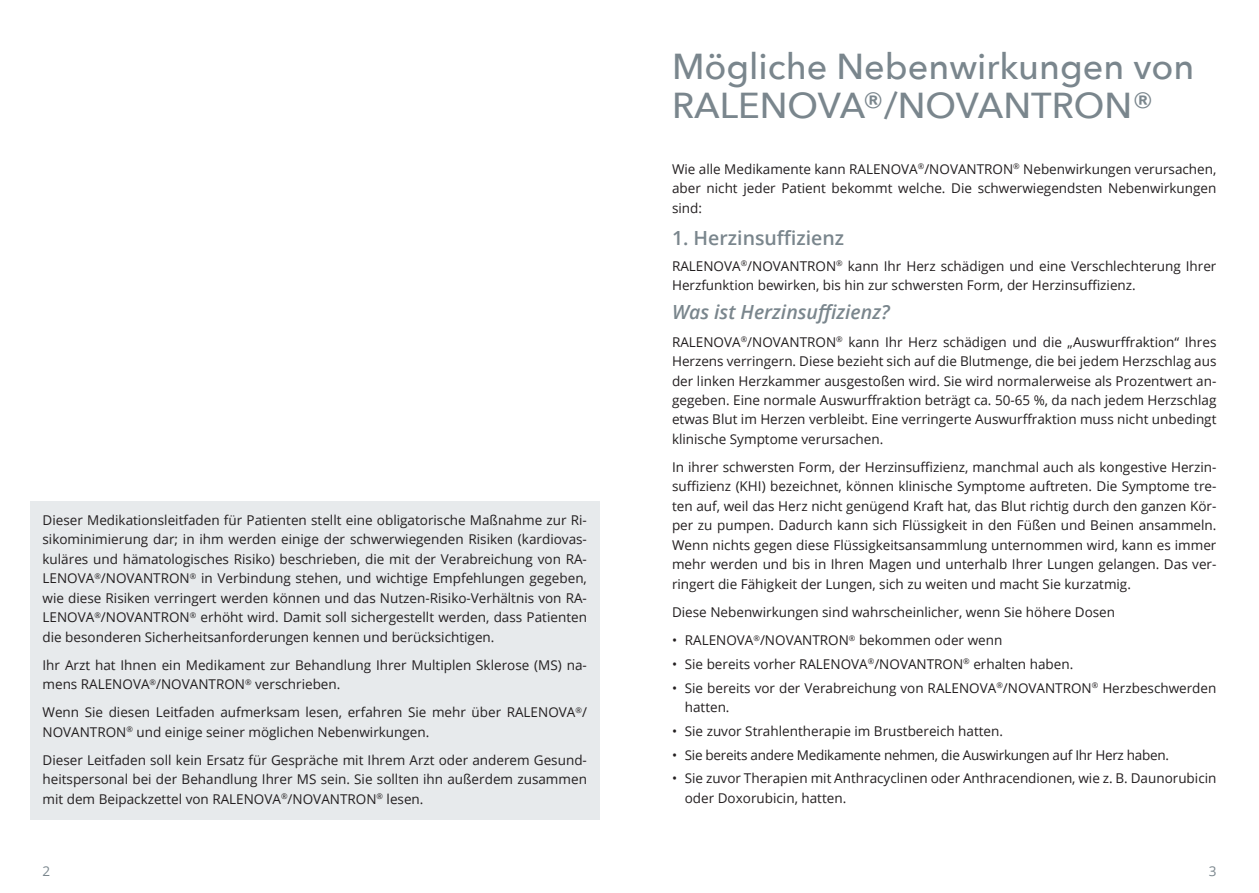
<style>
.page{position:relative;width:1259px;height:893px;background:#fff}
.page>*{position:absolute;margin:0;border:0;box-sizing:border-box;transform-origin:0 0}
.t1{font:500 36px/39px "Avenir Next";color:#7a868d}
.t2{font:italic 600 19.5px "Open Sans";color:#7a868d}
.t3{font:600 19.5px "Open Sans";color:#7a868d}
.t4{font:13.5px/19.5px "Open Sans";color:#231f20;text-align:justify}
.t5{font:13.5px "Open Sans";letter-spacing:-.02em;color:#231f20}
.t6{font:13.5px "Open Sans";color:#7a868d}
</style>
<div class="page">
<div style="left:30px;top:502px;width:570px;height:156px;background:#e7eaec"></div>
<div style="left:30px;top:647px;width:570px;height:58px;background:#e7eaec"></div>
<div style="left:30px;top:694px;width:570px;height:59px;background:#e7eaec"></div>
<div style="left:30px;top:742px;width:570px;height:78px;background:#e7eaec"></div>
<p class="t4" style="left:43px;top:510px;width:546px">Dieser Medikationsleitfaden für Patienten stellt eine obligatorische Maßnahme zur Ri&shy;sikominimierung dar; in ihm werden einige der schwerwiegenden Risiken (kardiovas&shy;kuläres und hämatologisches Risiko) beschrieben, die mit der Verabreichung von RA-LENOVA<sup>®</sup>/NOVANTRON<sup>®</sup> in Verbindung stehen, und wichtige Empfehlungen gegeben, wie diese Risiken verringert werden können und das Nutzen-Risiko-Verhältnis von RA-LENOVA<sup>®</sup>/NOVANTRON<sup>®</sup> erhöht wird. Damit soll sichergestellt werden, dass Patienten die besonderen Sicherheitsanforderungen kennen und berücksichtigen.</p>
<p class="t4" style="left:43px;top:655px;width:546px">Ihr Arzt hat Ihnen ein Medikament zur Behandlung Ihrer Multiplen Sklerose (MS) na&shy;mens RALENOVA<sup>®</sup>/NOVANTRON<sup>®</sup> verschrieben.</p>
<p class="t4" style="left:43px;top:702px;width:546px">Wenn Sie diesen Leitfaden aufmerksam lesen, erfahren Sie mehr über RALENOVA<sup>®</sup>/<br>NOVANTRON<sup>®</sup> und einige seiner möglichen Nebenwirkungen.</p>
<p class="t4" style="left:43px;top:750px;width:546px">Dieser Leitfaden soll kein Ersatz für Gespräche mit Ihrem Arzt oder anderem Gesund&shy;heitspersonal bei der Behandlung Ihrer MS sein. Sie sollten ihn außerdem zusammen mit dem Beipackzettel von RALENOVA<sup>®</sup>/NOVANTRON<sup>®</sup> lesen.</p>
<h1 class="t1" style="left:672px;top:45px;width:524px">Mögliche Nebenwirkungen von<br>RALENOVA®/NOVANTRON®</h1>
<p class="t4" style="left:672px;top:159px;width:546px">Wie alle Medikamente kann RALENOVA<sup>®</sup>/NOVANTRON<sup>®</sup> Nebenwirkungen verursachen, aber nicht jeder Patient bekommt welche. Die schwerwiegendsten Nebenwirkungen sind:</p>
<h2 class="t3" style="left:672px;top:225px;width:174px">1. Herzinsuffizienz</h2>
<p class="t4" style="left:672px;top:256px;width:546px">RALENOVA<sup>®</sup>/NOVANTRON<sup>®</sup> kann Ihr Herz schädigen und eine Verschlechterung Ihrer<br>Herzfunktion bewirken, bis hin zur schwersten Form, der Herzinsuffizienz.</p>
<h2 class="t2" style="left:672px;top:298px;width:219px">Was ist Herzinsuffizienz?</h2>
<p class="t4" style="left:672px;top:331px;width:546px">RALENOVA<sup>®</sup>/NOVANTRON<sup>®</sup> kann Ihr Herz schädigen und die „Auswurffraktion“ Ihres Herzens verringern. Diese bezieht sich auf die Blutmenge, die bei jedem Herzschlag aus der linken Herzkammer ausgestoßen wird. Sie wird normalerweise als Prozentwert an&shy;gegeben. Eine normale Auswurffraktion beträgt ca. 50-65 %, da nach jedem Herzschlag etwas Blut im Herzen verbleibt. Eine verringerte Auswurffraktion muss nicht unbedingt klinische Symptome verursachen.</p>
<p class="t4" style="left:672px;top:457px;width:546px">In ihrer schwersten Form, der Herzinsuffizienz, manchmal auch als kongestive Herzin&shy;suffizienz (KHI) bezeichnet, können klinische Symptome auftreten. Die Symptome tre&shy;ten auf, weil das Herz nicht genügend Kraft hat, das Blut richtig durch den ganzen Kör&shy;per zu pumpen. Dadurch kann sich Flüssigkeit in den Füßen und Beinen ansammeln.<br>Wenn nichts gegen diese Flüssigkeitsansammlung unternommen wird, kann es immer mehr werden und bis in Ihren Magen und unterhalb Ihrer Lungen gelangen. Das ver&shy;ringert die Fähigkeit der Lungen, sich zu weiten und macht Sie kurzatmig.</p>
<p class="t4" style="left:672px;top:602px;width:444px">Diese Nebenwirkungen sind wahrscheinlicher, wenn Sie höhere Dosen</p>
<p class="t4" style="left:672px;top:630px;width:332px">• RALENOVA<sup>®</sup>/NOVANTRON<sup>®</sup> bekommen oder wenn</p>
<p class="t4" style="left:672px;top:654px;width:403px">• Sie bereits vorher RALENOVA<sup>®</sup>/NOVANTRON<sup>®</sup> erhalten haben.</p>
<p class="t4" style="left:685px;top:677px;width:533px;text-indent:-13px">• Sie bereits vor der Verabreichung von RALENOVA<sup>®</sup>/NOVANTRON<sup>®</sup> Herzbeschwerden hatten.</p>
<p class="t4" style="left:672px;top:721px;width:332px">• Sie zuvor Strahlentherapie im Brustbereich hatten.</p>
<p class="t5" style="left:672px;top:745px;width:498px">• Sie bereits andere Medikamente nehmen, die Auswirkungen auf Ihr Herz haben.</p>
<p class="t4" style="left:685px;top:768px;width:533px;text-indent:-13px">• Sie zuvor Therapien mit Anthracyclinen oder Anthracendionen, wie z. B. Daunorubicin oder Doxorubicin, hatten.</p>
<p class="t6" style="left:43px;top:862px;width:9px">2</p>
<p class="t6" style="left:1208px;top:862px;width:9px">3</p>
</div>
